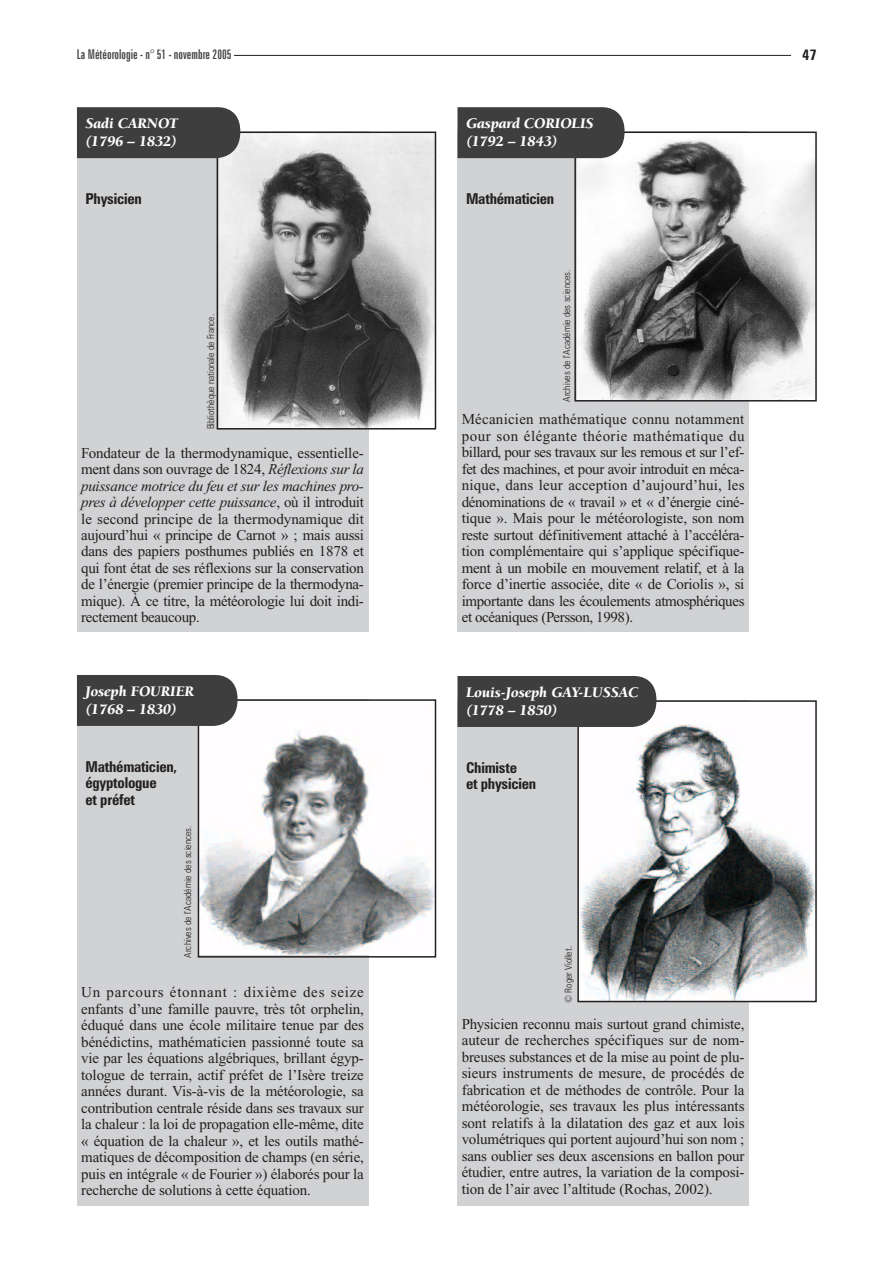
<style>
.page{position:relative;width:894px;height:1263px;background:#fff}
.page>*{position:absolute;margin:0;border:0;box-sizing:border-box;transform-origin:0 0}
.t1{font:15px/16.5px "Times New Roman";letter-spacing:-.02em;color:#231f20;text-align:justify}
.t2{font:italic 900 15px/18px "Berkeley";color:#fff}
.t3{font:700 condensed 15px/16.5px "Zurich BT";letter-spacing:-.015em;color:#231f20}
.t4{font:extra-condensed 13.5px "Zurich BT";color:#3e3e3f}
.t5{font:300 condensed 9.75px "Zurich BT";color:#231f20}
.s1{font-style:italic}
</style>
<div class="page">
<hr style="left:234px;top:55px;width:557px;height:1px;background:#231f20">
<div style="left:77px;top:132px;width:291px;height:500px;background:#d1d2d4"></div>
<img style="left:220px;top:135px;width:213px;height:292px">
<div style="left:217px;top:132px;width:219px;height:298px;border:2px solid #231f20"></div>
<div style="left:77px;top:107px;width:163px;height:51px;background:#3e3e3f"></div>
<div style="left:458px;top:132px;width:291px;height:500px;background:#d1d2d4"></div>
<img style="left:577px;top:135px;width:237px;height:264px">
<div style="left:574px;top:132px;width:243px;height:270px;border:2px solid #231f20"></div>
<div style="left:458px;top:107px;width:167px;height:51px;background:#3e3e3f"></div>
<div style="left:77px;top:699px;width:291px;height:506px;background:#d1d2d4"></div>
<img style="left:201px;top:702px;width:232px;height:253px">
<div style="left:198px;top:699px;width:238px;height:259px;border:2px solid #231f20"></div>
<div style="left:77px;top:674px;width:161px;height:52px;background:#3e3e3f"></div>
<div style="left:458px;top:700px;width:291px;height:505px;background:#d1d2d4"></div>
<img style="left:580px;top:703px;width:234px;height:296px">
<div style="left:577px;top:700px;width:240px;height:302px;border:2px solid #231f20"></div>
<div style="left:458px;top:676px;width:198px;height:51px;background:#3e3e3f"></div>
<p class="t4" style="left:77px;top:50px;width:156px">La Météorologie - n° 51 - novembre 2005</p>
<p class="t3" style="left:802px;top:48px;width:16px">47</p>
<p class="t2" style="left:85px;top:116px;width:94px">Sadi CARNOT (1796 – 1832)</p>
<p class="t3" style="left:85px;top:192px;width:58px">Physicien</p>
<p class="t5" style="left:207px;top:429px;width:117px;rotate:-90deg">Bibliothèque nationale de France.</p>
<p class="t1" style="left:81px;top:446px;width:284px">Fondateur de la thermodynamique, essentielle&shy;ment dans son ouvrage de 1824, <span class="s1">Réflexions sur la puissance motrice du feu et sur les machines pro&shy;pres à développer cette puissance</span>, où il introduit le second principe de la thermodynamique dit aujourd’hui « principe de Carnot » ; mais aussi dans des papiers posthumes publiés en 1878 et qui font état de ses réflexions sur la conservation de l’énergie (premier principe de la thermodyna&shy;mique). À ce titre, la météorologie lui doit indi&shy;rectement beaucoup.</p>
<p class="t2" style="left:85px;top:684px;width:110px">Joseph FOURIER (1768 – 1830)</p>
<p class="t3" style="left:85px;top:759px;width:93px">Mathématicien, égyptologue<br>et préfet</p>
<p class="t5" style="left:184px;top:958px;width:133px;rotate:-90deg">Archives de l’Académie des sciences.</p>
<p class="t1" style="left:81px;top:985px;width:284px">Un parcours étonnant : dixième des seize enfants d’une famille pauvre, très tôt orphelin, éduqué dans une école militaire tenue par des bénédictins, mathématicien passionné toute sa vie par les équations algébriques, brillant égyp&shy;tologue de terrain, actif préfet de l’Isère treize années durant. Vis-à-vis de la météorologie, sa contribution centrale réside dans ses travaux sur la chaleur : la loi de propagation elle-même, dite « équation de la chaleur », et les outils mathé&shy;matiques de décomposition de champs (en série, puis en intégrale « de Fourier ») élaborés pour la recherche de solutions à cette équation.</p>
<p class="t2" style="left:466px;top:116px;width:129px">Gaspard CORIOLIS (1792 – 1843)</p>
<p class="t3" style="left:466px;top:192px;width:90px">Mathématicien</p>
<p class="t5" style="left:563px;top:402px;width:133px;rotate:-90deg">Archives de l’Académie des sciences.</p>
<p class="t1" style="left:462px;top:412px;width:284px">Mécanicien mathématique connu notamment pour son élégante théorie mathématique du billard, pour ses travaux sur les remous et sur l’ef&shy;fet des machines, et pour avoir introduit en méca&shy;nique, dans leur acception d’aujourd’hui, les dénominations de « travail » et « d’énergie ciné&shy;tique ». Mais pour le météorologiste, son nom reste surtout définitivement attaché à l’accéléra&shy;tion complémentaire qui s’applique spécifique&shy;ment à un mobile en mouvement relatif, et à la force d’inertie associée, dite « de Coriolis », si importante dans les écoulements atmosphériques et océaniques (Persson, 1998).</p>
<p class="t2" style="left:466px;top:685px;width:174px">Louis-Joseph GAY-LUSSAC (1778 – 1850)</p>
<p class="t3" style="left:466px;top:760px;width:72px">Chimiste<br>et physicien</p>
<p class="t5" style="left:565px;top:1003px;width:58px;rotate:-90deg">© Roger Viollet.</p>
<p class="t1" style="left:462px;top:1017px;width:284px">Physicien reconnu mais surtout grand chimiste, auteur de recherches spécifiques sur de nom&shy;breuses substances et de la mise au point de plu&shy;sieurs instruments de mesure, de procédés de fabrication et de méthodes de contrôle. Pour la météorologie, ses travaux les plus intéressants sont relatifs à la dilatation des gaz et aux lois volumétriques qui portent aujourd’hui son nom ; sans oublier ses deux ascensions en ballon pour étudier, entre autres, la variation de la composi&shy;tion de l’air avec l’altitude (Rochas, 2002).</p>
</div>
